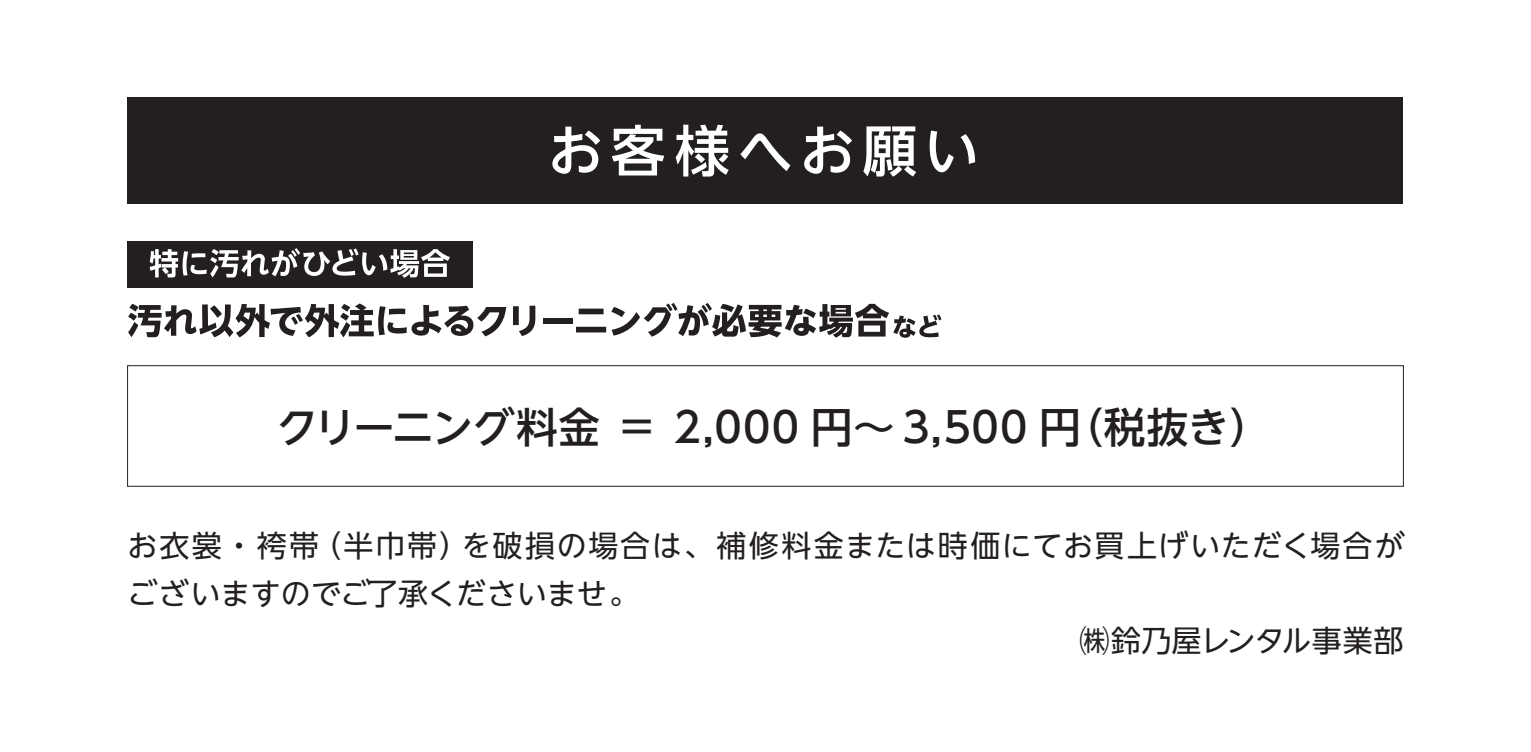
<style>
.page{position:relative;width:1531px;height:752px;background:#fff}
.page>*{position:absolute;margin:0;border:0;box-sizing:border-box;transform-origin:0 0}
.t1{font:500 55px "UD Shin Go NT Pro";letter-spacing:.13em;color:#fff}
.t2{font:500 41.5px "UD Shin Go NT Pro";letter-spacing:.01em;color:#231f20}
.t3{font:30px "UD Shin Go NT Pro";letter-spacing:.06em;color:#231f20}
.t4{font:30px "UD Shin Go NT Pro";color:#231f20}
.t5{font:30px "UD Shin Go NT Pro";letter-spacing:.005em;color:#231f20}
</style>
<div class="page">
<div style="left:128px;top:97px;width:1275px;height:106px;background:#231f20"></div>
<div style="left:127px;top:365px;width:1276px;height:121px;border:1px solid #231f20"></div>
<div style="left:128px;top:241px;width:345px;height:46px;background:#231f20"></div>
<svg style="left:150px;top:248px;width:300px;height:29px"></svg>
<svg style="left:128px;top:303px;width:378px;height:34px"></svg>
<svg style="left:513px;top:305px;width:22px;height:31px"></svg>
<div style="left:543px;top:318px;width:30px;height:5px;background:#231f20"></div>
<div style="left:579px;top:308px;width:24px;height:6px;background:#231f20"></div>
<div style="left:576px;top:326px;width:30px;height:6px;background:#231f20"></div>
<svg style="left:611px;top:303px;width:330px;height:34px"></svg>
<h1 class="t1" style="left:548px;top:106px;width:432px">お客様へお願い</h1>
<h2 class="t2" style="left:277px;top:393px;width:996px">クリーニング料金 ＝ 2,000 円～ 3,500 円（税抜き）</h2>
<p class="t3" style="left:128px;top:521px;width:1279px">お衣裳・袴帯（半巾帯）を破損の場合は、補修料金または時価にてお買上げいただく場合が</p>
<p class="t4" style="left:128px;top:568px;width:513px">ございますのでご了承くださいませ。</p>
<p class="t5" style="left:1079px;top:616px;width:325px">㈱鈴乃屋レンタル事業部</p>
</div>
